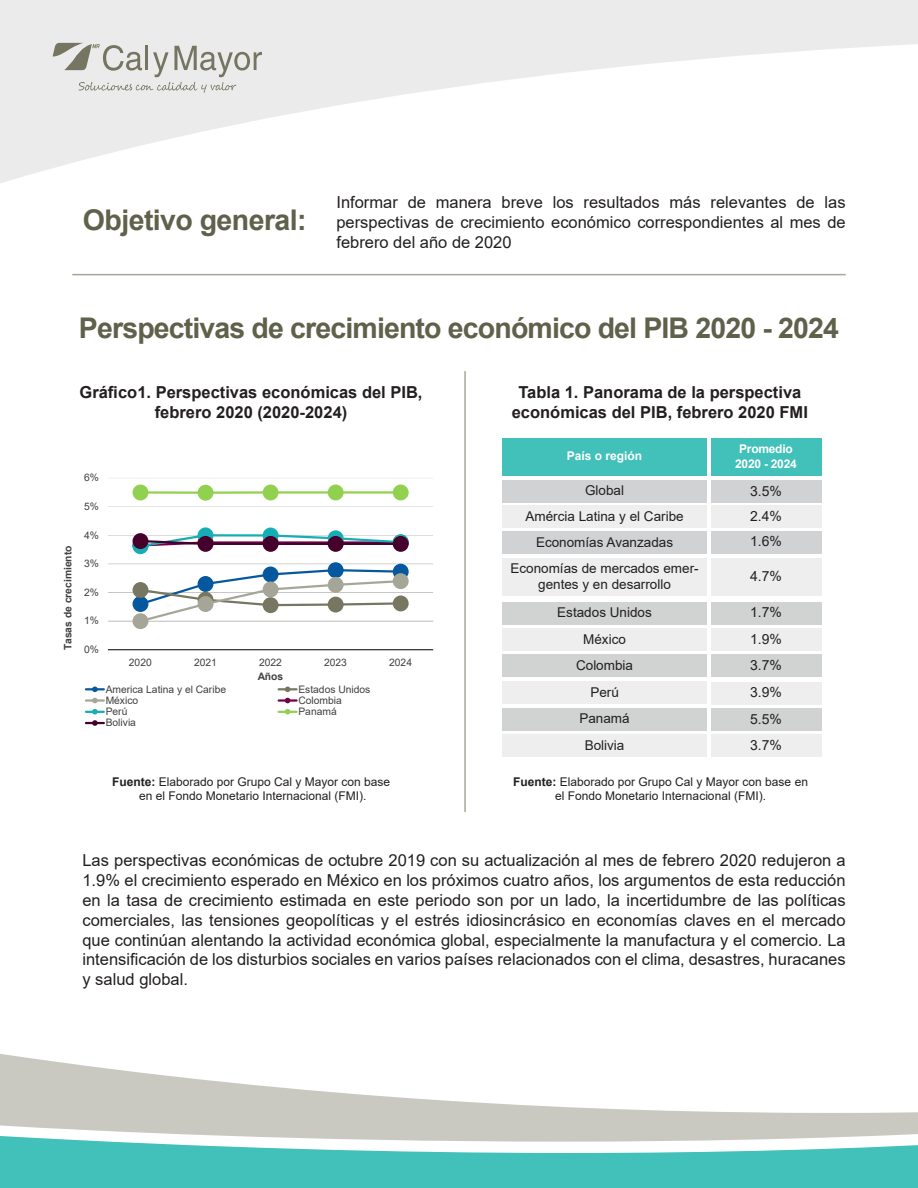
<style>
.page{position:relative;width:918px;height:1188px;background:#fff}
.page>*{position:absolute;margin:0;border:0;box-sizing:border-box;transform-origin:0 0}
.t1{font:700 28.5px "Arial";letter-spacing:-.03em;color:#60614b}
.t2{font:16.5px/19.8px "Arial";color:#231f20;text-align:justify}
.t3{font:700 16.5px/19.8px "Arial";color:#231f20;text-align:center}
.t4{font:13.95px "Arial";color:#231f20}
.t5{font:13.5px/16.2px "Arial";color:#231f20;text-align:center}
.t6{font:12px/14.4px "Arial";color:#231f20;text-align:center}
.t7{font:700 12px "Arial";letter-spacing:-.02em;color:#fff}
.t8{font:700 12px "Arial";color:#fff}
.t9{font:10.35px "Arial";color:#404040}
.t10{font:700 10.35px "Arial";color:#404040}
.s1{font-weight:700}
</style>
<div class="page">
<div style="left:711px;top:506px;width:110px;height:22px;background:#eeeeef"></div>
<div style="left:711px;top:629px;width:110px;height:22px;background:#eeeeef"></div>
<div style="left:711px;top:682px;width:110px;height:22px;background:#eeeeef"></div>
<div style="left:711px;top:735px;width:110px;height:22px;background:#eeeeef"></div>
<div style="left:502px;top:438px;width:205px;height:38px;background:#42c0ba"></div>
<div style="left:502px;top:480px;width:205px;height:22px;background:#d1d2d4"></div>
<div style="left:502px;top:558px;width:205px;height:38px;background:#edeeed"></div>
<div style="left:502px;top:532px;width:205px;height:22px;background:#d1d2d4"></div>
<div style="left:502px;top:602px;width:205px;height:22px;background:#d1d2d2"></div>
<div style="left:502px;top:655px;width:205px;height:22px;background:#d1d2d2"></div>
<div style="left:502px;top:708px;width:205px;height:22px;background:#d1d2d2"></div>
<div style="left:711px;top:438px;width:110px;height:38px;background:#42c0ba"></div>
<div style="left:711px;top:480px;width:110px;height:22px;background:#d1d2d4"></div>
<div style="left:502px;top:506px;width:205px;height:22px;background:#eeeeef"></div>
<div style="left:502px;top:628px;width:205px;height:23px;background:#eeeeef"></div>
<div style="left:502px;top:682px;width:205px;height:22px;background:#eeeeef"></div>
<div style="left:502px;top:734px;width:205px;height:23px;background:#eeeeef"></div>
<div style="left:711px;top:558px;width:110px;height:38px;background:#edeeed"></div>
<div style="left:711px;top:532px;width:110px;height:22px;background:#d1d2d4"></div>
<div style="left:711px;top:602px;width:110px;height:22px;background:#d1d2d2"></div>
<div style="left:711px;top:655px;width:110px;height:22px;background:#d1d2d2"></div>
<div style="left:711px;top:708px;width:110px;height:22px;background:#d1d2d2"></div>
<hr style="left:72px;top:274px;width:774px;height:1px;background:#a6a698">
<hr style="left:464px;top:371px;width:2px;height:441px;background:#a6a698">
<svg style="left:0;top:0;width:918px;height:183px"></svg>
<svg style="left:0;top:1142px;width:918px;height:46px;background:#5dc9c4"></svg>
<svg style="left:0;top:1054px;width:918px;height:88px"></svg>
<svg style="left:53px;top:43px;width:209px;height:50px;background:#d3d3cf"></svg>
<svg style="left:108px;top:478px;width:325px;height:143px"></svg>
<hr style="left:108px;top:649px;width:325px;height:1px;background:#404040">
<div style="left:133px;top:596px;width:15px;height:16px;background:#05589d;border-radius:50%"></div>
<svg style="left:328px;top:562px;width:16px;height:16px"></svg>
<div style="left:393px;top:564px;width:16px;height:16px;background:#05589d;border-radius:50%"></div>
<div style="left:133px;top:582px;width:15px;height:16px;background:#767661;border-radius:50%"></div>
<div style="left:393px;top:596px;width:16px;height:15px;background:#767661;border-radius:50%"></div>
<svg style="left:138px;top:568px;width:265px;height:55px"></svg>
<div style="left:133px;top:613px;width:15px;height:16px;background:#a6a698;border-radius:50%"></div>
<div style="left:198px;top:596px;width:15px;height:16px;background:#a6a698;border-radius:50%"></div>
<div style="left:263px;top:582px;width:16px;height:15px;background:#a6a698;border-radius:50%"></div>
<div style="left:328px;top:577px;width:16px;height:16px;background:#a6a698;border-radius:50%"></div>
<div style="left:393px;top:573px;width:16px;height:16px;background:#a6a698;border-radius:50%"></div>
<div style="left:133px;top:538px;width:15px;height:16px;background:#17adb5;border-radius:50%"></div>
<div style="left:198px;top:527px;width:15px;height:16px;background:#17adb5;border-radius:50%"></div>
<div style="left:263px;top:528px;width:16px;height:15px;background:#17adb5;border-radius:50%"></div>
<svg style="left:328px;top:530px;width:16px;height:16px"></svg>
<svg style="left:393px;top:534px;width:16px;height:16px"></svg>
<svg style="left:148px;top:490px;width:245px;height:5px"></svg>
<div style="left:133px;top:485px;width:15px;height:15px;background:#92d050;border-radius:50%"></div>
<div style="left:198px;top:485px;width:15px;height:16px;background:#92d050;border-radius:50%"></div>
<div style="left:263px;top:485px;width:16px;height:15px;background:#92d050;border-radius:50%"></div>
<div style="left:328px;top:485px;width:16px;height:15px;background:#92d050;border-radius:50%"></div>
<div style="left:393px;top:485px;width:16px;height:15px;background:#92d050;border-radius:50%"></div>
<svg style="left:143px;top:533px;width:260px;height:16px"></svg>
<div style="left:133px;top:533px;width:15px;height:16px;background:#45012c;border-radius:50%"></div>
<div style="left:198px;top:536px;width:15px;height:16px;background:#45012c;border-radius:50%"></div>
<div style="left:263px;top:536px;width:16px;height:16px;background:#45012c;border-radius:50%"></div>
<div style="left:328px;top:536px;width:16px;height:16px;background:#45012c;border-radius:50%"></div>
<div style="left:393px;top:536px;width:16px;height:16px;background:#45012c;border-radius:50%"></div>
<svg style="left:86px;top:687px;width:18px;height:5px"></svg>
<svg style="left:279px;top:687px;width:18px;height:5px"></svg>
<hr style="left:86px;top:699px;width:18px;height:3px;background:#a6a698">
<svg style="left:92px;top:698px;width:6px;height:5px"></svg>
<hr style="left:279px;top:699px;width:18px;height:3px;background:#73014a">
<svg style="left:279px;top:709px;width:18px;height:6px"></svg>
<svg style="left:86px;top:709px;width:18px;height:17px"></svg>
<p class="t1" style="left:83px;top:200px;width:225px">Objetivo general:</p>
<p class="t2" style="left:336px;top:193px;width:511px">Informar de manera breve los resultados más relevantes de las perspectivas de crecimiento económico correspondientes al mes de febrero del año de 2020</p>
<p class="t1" style="left:79px;top:308px;width:761px">Perspectivas de crecimiento económico del PIB 2020 - 2024</p>
<p class="t3" style="left:80px;top:383px;width:344px">Gráfico1. Perspectivas económicas del PIB, febrero 2020 (2020-2024)</p>
<p class="t10" style="left:61px;top:650px;width:106px;rotate:-90deg">Tasas de crecimiento</p>
<p class="t9" style="left:84px;top:471px;width:16px">6%</p>
<p class="t9" style="left:84px;top:499px;width:16px">5%</p>
<p class="t9" style="left:84px;top:528px;width:16px">4%</p>
<p class="t9" style="left:84px;top:556px;width:16px">3%</p>
<p class="t9" style="left:84px;top:585px;width:16px">2%</p>
<p class="t9" style="left:84px;top:614px;width:16px">1%</p>
<p class="t9" style="left:84px;top:642px;width:16px">0%</p>
<p class="t9" style="left:129px;top:655px;width:24px">2020</p>
<p class="t9" style="left:194px;top:655px;width:24px">2021</p>
<p class="t9" style="left:259px;top:655px;width:24px">2022</p>
<p class="t9" style="left:324px;top:655px;width:24px">2023</p>
<p class="t9" style="left:389px;top:655px;width:24px">2024</p>
<p class="t10" style="left:258px;top:669px;width:27px">Años</p>
<p class="t9" style="left:106px;top:682px;width:122px">America Latina y el Caribe</p>
<p class="t9" style="left:298px;top:682px;width:73px">Estados Unidos</p>
<p class="t9" style="left:106px;top:693px;width:34px">México</p>
<p class="t9" style="left:298px;top:693px;width:45px">Colombia</p>
<p class="t9" style="left:106px;top:704px;width:23px">Perú</p>
<p class="t9" style="left:298px;top:704px;width:40px">Panamá</p>
<p class="t9" style="left:106px;top:716px;width:32px">Bolivia</p>
<p class="t3" style="left:512px;top:383px;width:298px">Tabla 1. Panorama de la perspectiva económicas del PIB, febrero 2020 FMI</p>
<p class="t8" style="left:567px;top:447px;width:77px">País o región</p>
<p class="t5" style="left:585px;top:482px;width:41px">Global</p>
<p class="t7" style="left:739px;top:440px;width:55px">Promedio</p>
<p class="t7" style="left:735px;top:455px;width:63px">2020 - 2024</p>
<p class="t4" style="left:750px;top:481px;width:33px">3.5%</p>
<p class="t5" style="left:525px;top:508px;width:160px">Amércia Latina y el Caribe</p>
<p class="t4" style="left:750px;top:507px;width:33px">2.4%</p>
<p class="t5" style="left:536px;top:534px;width:139px">Economías Avanzadas</p>
<p class="t4" style="left:750px;top:532px;width:33px">1.6%</p>
<p class="t5" style="left:510px;top:560px;width:190px">Economías de mercados emer&shy;gentes y en desarrollo</p>
<p class="t4" style="left:750px;top:567px;width:33px">4.7%</p>
<p class="t5" style="left:557px;top:604px;width:96px">Estados Unidos</p>
<p class="t4" style="left:750px;top:603px;width:33px">1.7%</p>
<p class="t5" style="left:583px;top:631px;width:44px">México</p>
<p class="t4" style="left:750px;top:629px;width:33px">1.9%</p>
<p class="t5" style="left:576px;top:657px;width:59px">Colombia</p>
<p class="t4" style="left:750px;top:656px;width:33px">3.7%</p>
<p class="t5" style="left:590px;top:684px;width:30px">Perú</p>
<p class="t4" style="left:750px;top:683px;width:33px">3.9%</p>
<p class="t5" style="left:579px;top:710px;width:52px">Panamá</p>
<p class="t4" style="left:750px;top:709px;width:33px">5.5%</p>
<p class="t5" style="left:585px;top:737px;width:41px">Bolivia</p>
<p class="t4" style="left:750px;top:735px;width:33px">3.7%</p>
<p class="t6" style="left:112px;top:774px;width:280px"><span class="s1">Fuente:</span> Elaborado por Grupo Cal y Mayor con base en el Fondo Monetario Internacional (FMI).</p>
<p class="t6" style="left:513px;top:774px;width:296px"><span class="s1">Fuente:</span> Elaborado por Grupo Cal y Mayor con base en el Fondo Monetario Internacional (FMI).</p>
<p class="t2" style="left:82px;top:851px;width:765px">Las perspectivas económicas de octubre 2019 con su actualización al mes de febrero 2020 redujeron a 1.9% el crecimiento esperado en México en los próximos cuatro años, los argumentos de esta reducción en la tasa de crecimiento estimada en este periodo son por un lado, la incertidumbre de las políticas comerciales, las tensiones geopolíticas y el estrés idiosincrásico en economías claves en el mercado que continúan alentando la actividad económica global, especialmente la manufactura y el comercio. La intensificación de los disturbios sociales en varios países relacionados con el clima, desastres, huracanes y salud global.</p>
</div>
